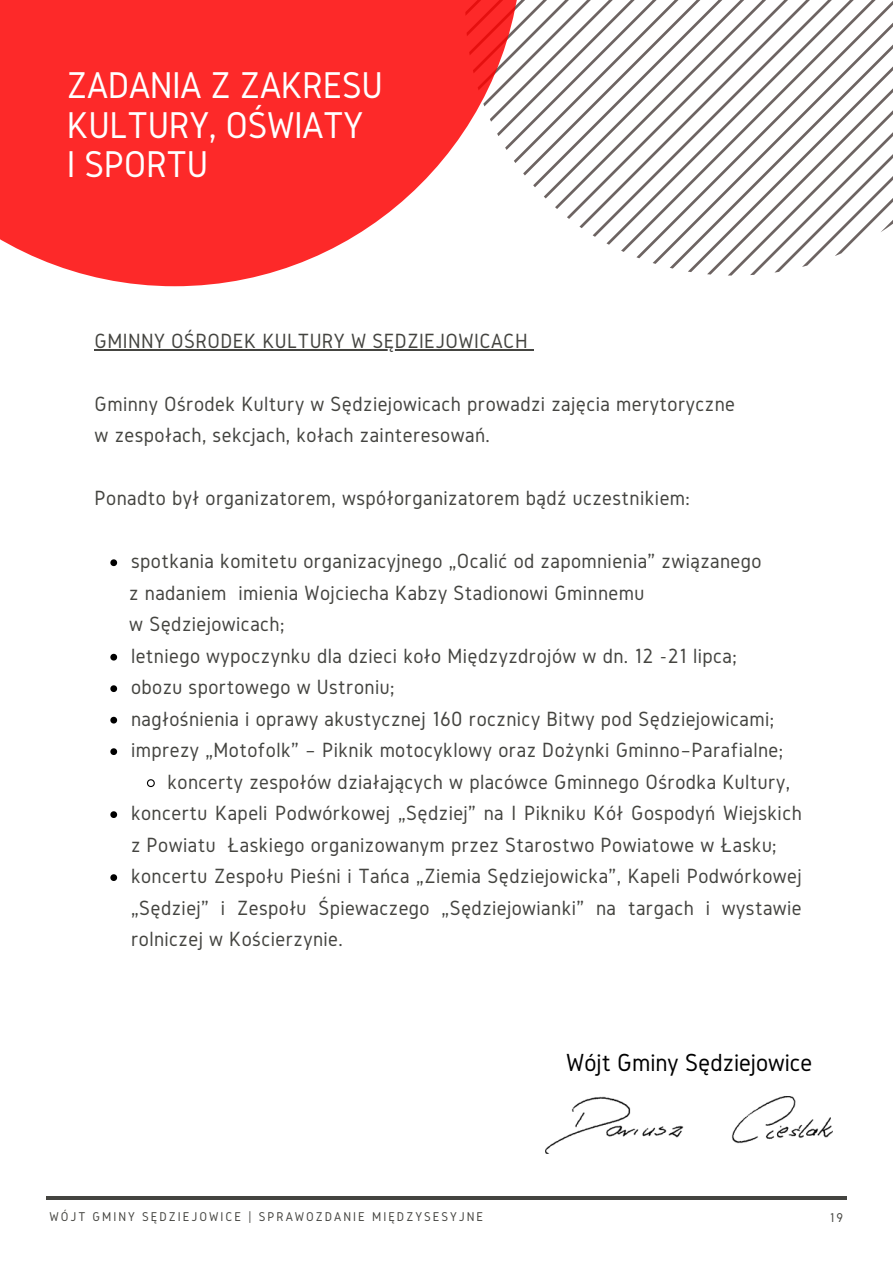
<style>
.page{position:relative;width:893px;height:1264px;background:#fff}
.page>*{position:absolute;margin:0;border:0;box-sizing:border-box;transform-origin:0 0}
.t1{font:38.7px "Gidole";letter-spacing:-.01em;color:#fff}
.t2{font:25.65px "Gidole";color:#000}
.t3{font:21.45px/31.5px "Gidole";letter-spacing:.02em;color:#444440}
.t4{font:13.2px "Gidole";letter-spacing:.15em;color:#444440}
</style>
<div class="page">
<svg style="left:522px;top:0;width:370px;height:275px"></svg>
<hr style="left:46px;top:1196px;width:800px;height:3px;background:#444440">
<svg style="left:0;top:0;width:522px;height:286px;fill:#fd2929"></svg>
<svg style="left:110px;top:559px;width:7px;height:7px"></svg>
<svg style="left:110px;top:653px;width:7px;height:7px"></svg>
<svg style="left:110px;top:685px;width:7px;height:7px"></svg>
<svg style="left:110px;top:716px;width:7px;height:7px"></svg>
<svg style="left:110px;top:748px;width:7px;height:7px"></svg>
<svg style="left:146px;top:779px;width:9px;height:9px"></svg>
<svg style="left:110px;top:811px;width:7px;height:7px"></svg>
<svg style="left:110px;top:874px;width:7px;height:7px"></svg>
<hr style="left:95px;top:349px;width:433px;height:1px;background:#444440">
<img style="left:546px;top:1096px;width:286px;height:57px">
<p class="t1" style="left:67px;top:64px;width:317px">ZADANIA Z ZAKRESU</p>
<p class="t1" style="left:67px;top:103px;width:298px">KULTURY, OŚWIATY</p>
<p class="t1" style="left:67px;top:143px;width:143px">I SPORTU</p>
<p class="t3" style="left:95px;top:325px;width:434px">GMINNY OŚRODEK KULTURY W SĘDZIEJOWICACH</p>
<p class="t3" style="left:95px;top:388px;width:642px">Gminny Ośrodek Kultury w Sędziejowicach prowadzi zajęcia merytoryczne</p>
<p class="t3" style="left:95px;top:419px;width:396px">w zespołach, sekcjach, kołach zainteresowań.</p>
<p class="t3" style="left:95px;top:482px;width:596px">Ponadto był organizatorem, współorganizatorem bądź uczestnikiem:</p>
<p class="t3" style="left:131px;top:545px;width:632px">spotkania komitetu organizacyjnego „Ocalić od zapomnienia” związanego</p>
<p class="t3" style="left:129px;top:576px;width:516px">z nadaniem imienia Wojciecha Kabzy Stadionowi Gminnemu</p>
<p class="t3" style="left:129px;top:608px;width:157px">w Sędziejowicach;</p>
<p class="t3" style="left:131px;top:639px;width:607px">letniego wypoczynku dla dzieci koło Międzyzdrojów w dn. 12 -21 lipca;</p>
<p class="t3" style="left:131px;top:671px;width:265px">obozu sportowego w Ustroniu;</p>
<p class="t3" style="left:131px;top:702px;width:644px">nagłośnienia i oprawy akustycznej 160 rocznicy Bitwy pod Sędziejowicami;</p>
<p class="t3" style="left:131px;top:734px;width:653px">imprezy „Motofolk” – Piknik motocyklowy oraz Dożynki Gminno–Parafialne;</p>
<p class="t3" style="left:167px;top:765px;width:624px">koncerty zespołów działających w placówce Gminnego Ośrodka Kultury,</p>
<p class="t3" style="left:131px;top:797px;width:672px">koncertu Kapeli Podwórkowej „Sędziej” na I Pikniku Kół Gospodyń Wiejskich z Powiatu Łaskiego organizowanym przez Starostwo Powiatowe w Łasku;</p>
<p class="t3" style="left:131px;top:860px;width:672px;text-align:justify">koncertu Zespołu Pieśni i Tańca „Ziemia Sędziejowicka”, Kapeli Podwórkowej „Sędziej” i Zespołu Śpiewaczego „Sędziejowianki” na targach i wystawie rolniczej w Kościerzynie.</p>
<p class="t2" style="left:566px;top:1048px;width:247px">Wójt Gminy Sędziejowice</p>
<p class="t4" style="left:49px;top:1209px;width:435px">WÓJT GMINY SĘDZIEJOWICE | SPRAWOZDANIE MIĘDZYSESYJNE</p>
<p class="t4" style="left:829px;top:1210px;width:15px">19</p>
</div>
